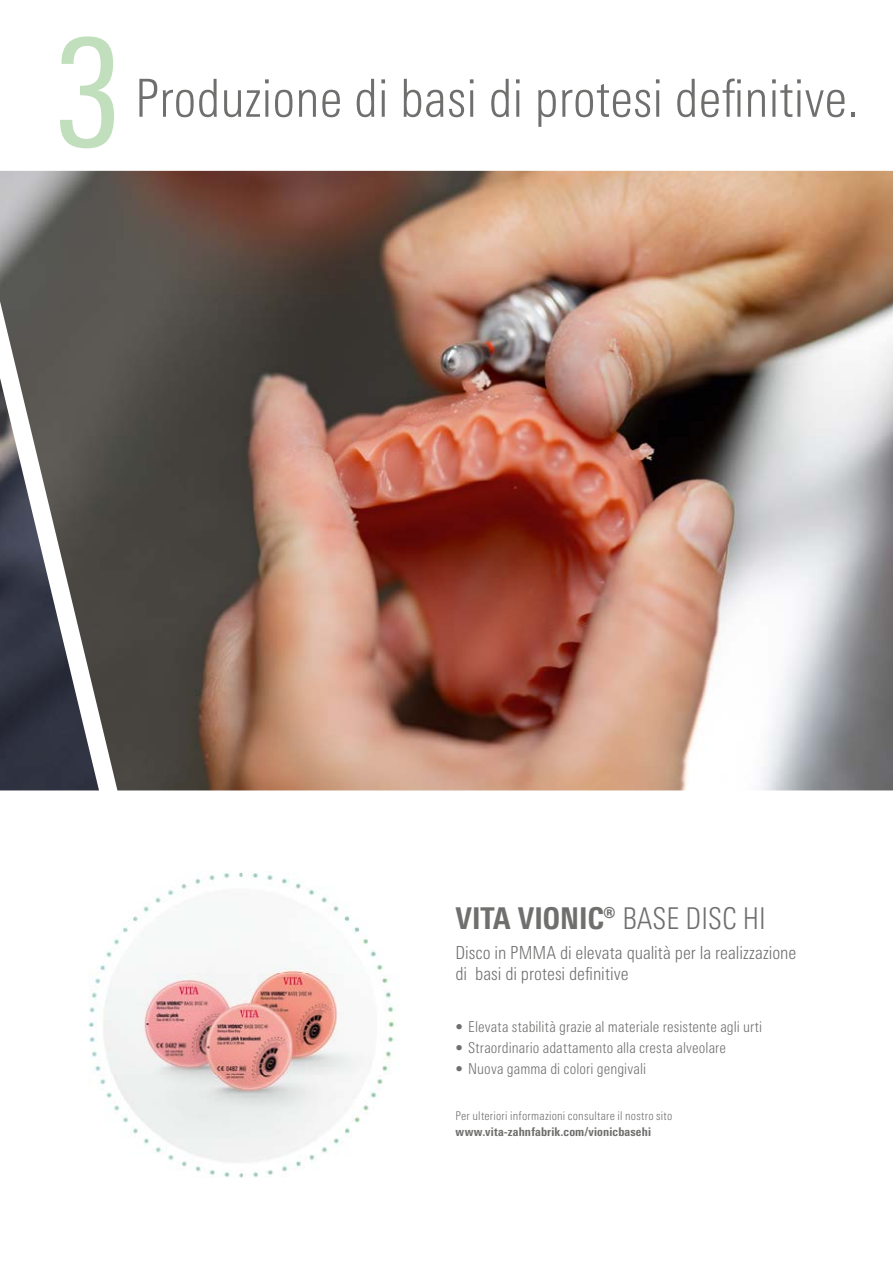
<style>
.page{position:relative;width:893px;height:1263px;background:#fff}
.page>*{position:absolute;margin:0;border:0;box-sizing:border-box;transform-origin:0 0}
.t1{font:condensed 150px "Univers Next Pro";color:#c1debd}
.t2{font:300 condensed 52.5px "Univers Next Pro";color:#6f6f6e}
.t3{font:800 condensed 30px "Univers Next Pro";color:#6f6f6e}
.t4{font:300 condensed 18px/21.6px "Univers Next Pro";color:#6f6f6e}
.t5{font:300 condensed 15px "Univers Next Pro";letter-spacing:.005em;color:#6f6f6e}
.t6{font:300 condensed 12px "Univers Next Pro";letter-spacing:.015em;color:#6f6f6e}
.t7{font:800 condensed 12px "Univers Next Pro";letter-spacing:.015em;color:#6f6f6e}
.s1{font-weight:300}
</style>
<div class="page">
<img style="left:88px;top:872px;width:307px;height:306px">
<img style="left:0;top:171px;width:893px;height:619px">
<h1 class="t1" style="left:54px;top:6px;width:69px">3</h1>
<h2 class="t2" style="left:135px;top:68px;width:725px">Produzione di basi di protesi definitive.</h2>
<h3 class="t3" style="left:455px;top:900px;width:312px">VITA VIONIC® <span class="s1">BASE DISC HI</span></h3>
<p class="t4" style="left:455px;top:941px;width:342px">Disco in PMMA di elevata qualità per la realizzazione di basi di protesi definitive</p>
<p class="t5" style="left:455px;top:1018px;width:308px">• Elevata stabilità grazie al materiale resistente agli urti</p>
<p class="t5" style="left:455px;top:1039px;width:272px">• Straordinario adattamento alla cresta alveolare</p>
<p class="t5" style="left:455px;top:1060px;width:192px">• Nuova gamma di colori gengivali</p>
<p class="t6" style="left:455px;top:1109px;width:218px">Per ulteriori informazioni consultare il nostro sito</p>
<p class="t7" style="left:455px;top:1125px;width:197px">www.vita-zahnfabrik.com/vionicbasehi</p>
</div>
